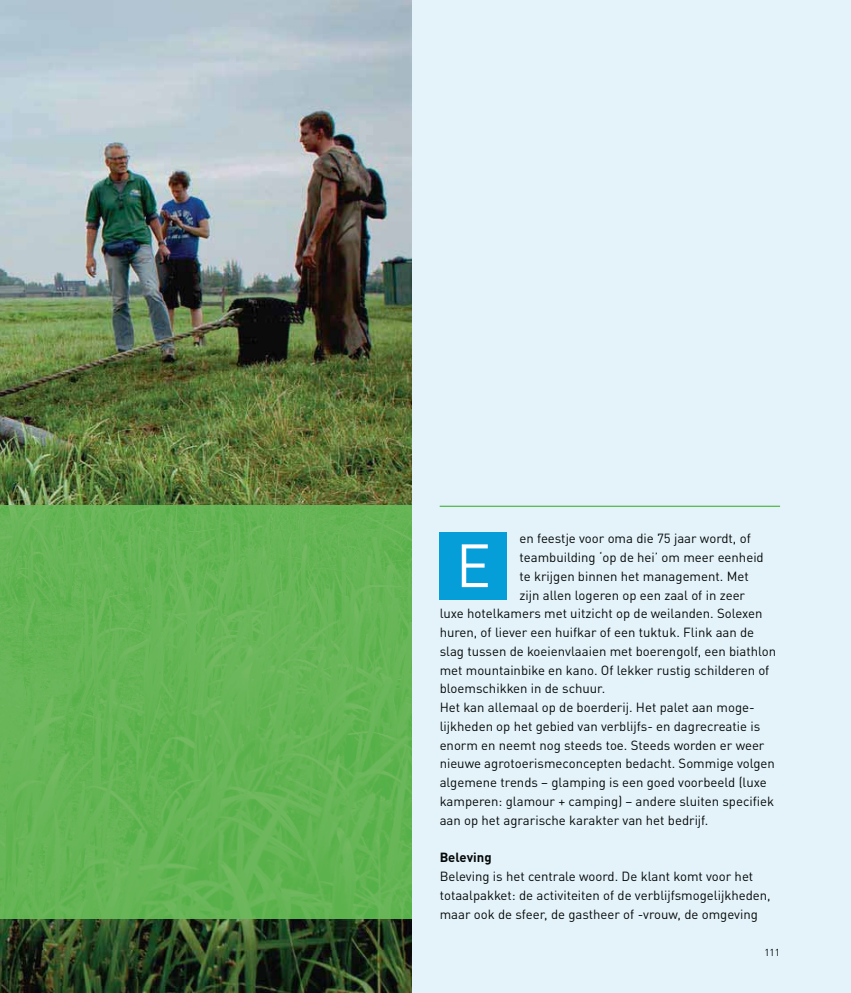
<style>
.page{position:relative;width:851px;height:993px;background:#fff}
.page>*{position:absolute;margin:0;border:0;box-sizing:border-box;transform-origin:0 0}
.t1{font:60px "DIN Offc";color:#fff}
.t2{font:13.12px/18.8px "DIN Offc";color:#040809}
.t3{font:10px "DIN Offc";color:#040809}
.s1{font-weight:700}
</style>
<div class="page">
<div style="left:411px;top:0;width:439px;height:992px;background:#e4f3f9"></div>
<div style="left:439px;top:532px;width:68px;height:67px;background:#059ed9"></div>
<img style="left:0;top:0;width:411px;height:992px">
<img style="left:0;top:505px;width:411px;height:412px">
<hr style="left:439px;top:505px;width:341px;height:1px;background:#51b848">
<p class="t2" style="left:519px;top:530px;width:233px">en feestje voor oma die 75 jaar wordt, of</p>
<p class="t2" style="left:519px;top:549px;width:246px">teambuilding ‘op de hei’ om meer eenheid</p>
<p class="t2" style="left:519px;top:568px;width:231px">te krijgen binnen het management. Met</p>
<p class="t2" style="left:519px;top:586px;width:227px">zijn allen logeren op een zaal of in zeer</p>
<p class="t2" style="left:439px;top:605px;width:324px">luxe hotelkamers met uitzicht op de weilanden. Solexen</p>
<p class="t2" style="left:439px;top:624px;width:316px">huren, of liever een huifkar of een tuktuk. Flink aan de</p>
<p class="t2" style="left:439px;top:643px;width:338px">slag tussen de koeienvlaaien met boerengolf, een biathlon</p>
<p class="t2" style="left:439px;top:661px;width:331px">met mountainbike en kano. Of lekker rustig schilderen of</p>
<p class="t2" style="left:439px;top:680px;width:167px">bloemschikken in de schuur.</p>
<p class="t2" style="left:439px;top:699px;width:316px">Het kan allemaal op de boerderij. Het palet aan moge-</p>
<p class="t2" style="left:439px;top:718px;width:322px">lijkheden op het gebied van verblijfs- en dagrecreatie is</p>
<p class="t2" style="left:439px;top:736px;width:326px">enorm en neemt nog steeds toe. Steeds worden er weer</p>
<p class="t2" style="left:439px;top:755px;width:337px">nieuwe agrotoerismeconcepten bedacht. Sommige volgen</p>
<p class="t2" style="left:439px;top:774px;width:328px">algemene trends – glamping is een goed voorbeeld (luxe</p>
<p class="t2" style="left:439px;top:793px;width:336px">kamperen: glamour + camping) – andere sluiten specifiek</p>
<p class="t2" style="left:439px;top:811px;width:270px">aan op het agrarische karakter van het bedrijf.</p>
<p class="t2" style="left:439px;top:849px;width:332px"><span class="s1">Beleving<br></span>Beleving is het centrale woord. De klant komt voor het totaalpakket: de activiteiten of de verblijfsmogelijkheden, maar ook de sfeer, de gastheer of -vrouw, de omgeving</p>
<p class="t1" style="left:455px;top:544px;width:37px">E</p>
<p class="t3" style="left:764px;top:948px;width:17px">111</p>
</div>
